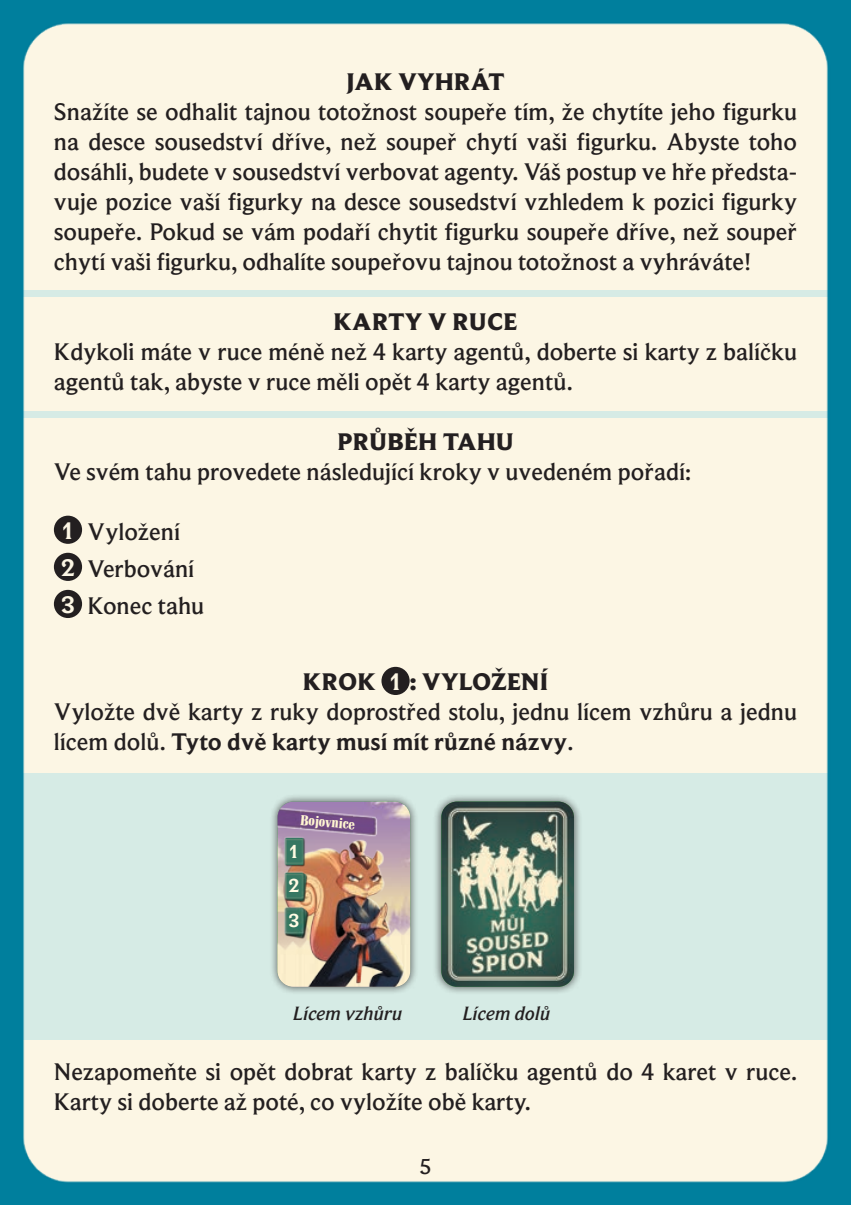
<style>
.page{position:relative;width:851px;height:1205px;background:#fff}
.page>*{position:absolute;margin:0;border:0;box-sizing:border-box;transform-origin:0 0}
.t1{font:500 25px/30px "Beaufort Pro";color:#231f20}
.t2{font:800 25px "Beaufort Pro";color:#231f20}
.t3{font:500 22.5px "Beaufort Pro";color:#231f20}
.t4{font:italic 500 20px "Beaufort Pro";color:#231f20}
.t5{font:700 19.75px "Beaufort Pro";color:#fffbe3}
.t6{font:15.25px "R41 Proclam";color:#fff6d1}
.s1{font-weight:700;color:#fcf6e4}
.s2{font-weight:800}
.s3{font-weight:700}
</style>
<div class="page">
<img style="left:0;top:0;width:850px;height:1205px">
<p class="t2" style="left:346px;top:66px;width:160px">JAK VYHRÁT</p>
<p class="t1" style="left:54px;top:96px;width:744px;text-align:justify">Snažíte se odhalit tajnou totožnost soupeře tím, že chytíte jeho figurku na desce sousedství dříve, než soupeř chytí vaši figurku. Abyste toho dosáhli, budete v sousedství verbovat agenty. Váš postup ve hře předsta&shy;vuje pozice vaší figurky na desce sousedství vzhledem k pozici figurky soupeře. Pokud se vám podaří chytit figurku soupeře dříve, než soupeř chytí vaši figurku, odhalíte soupeřovu tajnou totožnost a vyhráváte!</p>
<p class="t2" style="left:333px;top:306px;width:185px">KARTY V RUCE</p>
<p class="t1" style="left:54px;top:336px;width:744px">Kdykoli máte v ruce méně než 4 karty agentů, doberte si karty z balíčku agentů tak, abyste v ruce měli opět 4 karty agentů.</p>
<p class="t2" style="left:337px;top:426px;width:178px">PRŮBĚH TAHU</p>
<p class="t1" style="left:54px;top:456px;width:638px">Ve svém tahu provedete následující kroky v uvedeném pořadí:</p>
<p class="t1" style="left:62px;top:513px;width:144px;line-height:37px"><span class="s1">1</span> Vyložení<br><span class="s1">2</span> Verbování<br><span class="s1">3</span> Konec tahu</p>
<p class="t1" style="left:54px;top:666px;width:744px;text-indent:249px"><span class="s2">KROK</span> <span class="s1">1</span> <span class="s2">: VYLOŽENÍ<br></span>Vyložte dvě karty z ruky doprostřed stolu, jednu lícem vzhůru a jednu lícem dolů. <span class="s3">Tyto dvě karty musí mít různé názvy</span>.</p>
<p class="t6" style="left:301px;top:811px;width:56px;rotate:5deg">Bojovnice</p>
<p class="t5" style="left:289px;top:838px;width:12px">1</p>
<p class="t5" style="left:289px;top:873px;width:12px">2</p>
<p class="t5" style="left:289px;top:908px;width:12px">3</p>
<p class="t4" style="left:293px;top:1001px;width:111px">Lícem vzhůru</p>
<p class="t4" style="left:462px;top:1001px;width:89px">Lícem dolů</p>
<p class="t1" style="left:54px;top:1056px;width:744px">Nezapomeňte si opět dobrat karty z balíčku agentů do 4 karet v ruce.<br>Karty si doberte až poté, co vyložíte obě karty.</p>
<p class="t3" style="left:419px;top:1152px;width:13px">5</p>
</div>
